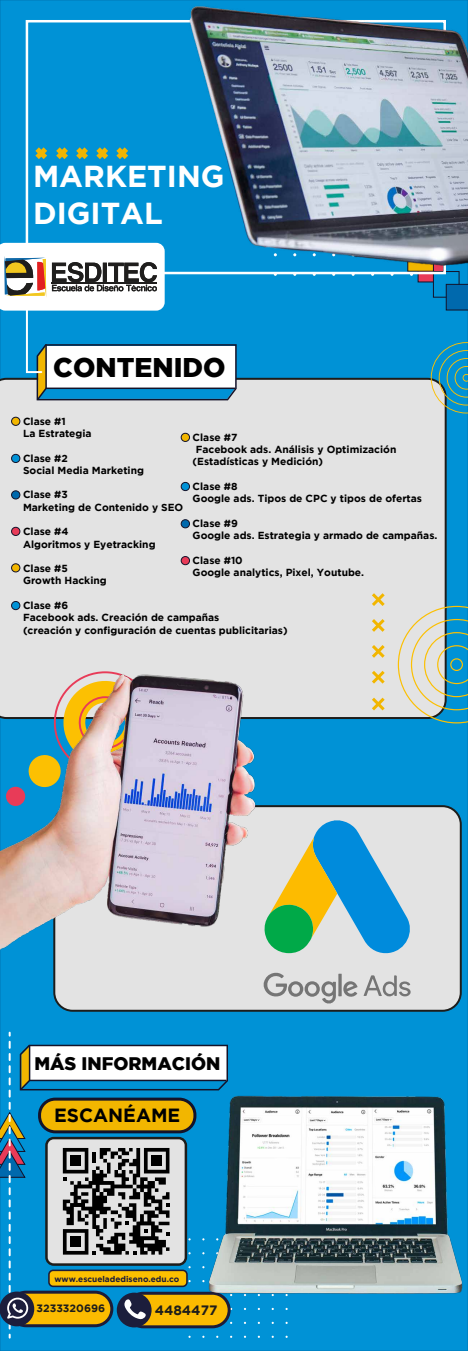
<style>
.page{position:relative;width:468px;height:1351px;background:#fff}
.page>*{position:absolute;margin:0;border:0;box-sizing:border-box;transform-origin:0 0}
.t1{font:700 30.2px/36.2px "Gotham";color:#fff}
.t2{font:900 27px "Gotham";color:#000}
.t3{font:700 19.05px "Gotham";color:#000}
.t4{font:900 18.15px "Gotham";color:#000}
.t5{font:700 13.55px "Gotham";color:#1d1d1b}
.t6{font:700 10.65px "Gotham";color:#1d1d1b}
.t7{font:700 10.25px/12.3px "Gotham";color:#000}
.t8{font:700 8.3px "Gotham";color:#1c1c39}
</style>
<div class="page">
<div style="left:0;top:0;width:468px;height:1350px;background:#0092d6"></div>
<div style="left:0;top:378px;width:446px;height:341px;background:#e3e3e3"></div>
<svg style="left:54px;top:805px;width:408px;height:206px;fill:#e3e3e3"></svg>
<svg style="left:35px;top:147px;width:93px;height:12px"></svg>
<svg style="left:0;top:1041px;width:188px;height:296px"></svg>
<hr style="left:29px;top:1045px;width:1px;height:35px;background:#13132a">
<div style="left:12px;top:417px;width:8px;height:8px;background:#f2b600;border-radius:50%"></div>
<div style="left:11px;top:417px;width:9px;height:8px;border:1px solid #13132a;border-radius:50%"></div>
<div style="left:12px;top:454px;width:8px;height:8px;background:#0092d6;border-radius:50%"></div>
<div style="left:11px;top:454px;width:9px;height:8px;border:1px solid #13132a;border-radius:50%"></div>
<div style="left:12px;top:491px;width:8px;height:8px;background:#0069ad;border-radius:50%"></div>
<div style="left:11px;top:490px;width:9px;height:9px;border:1px solid #13132a;border-radius:50%"></div>
<div style="left:181px;top:433px;width:8px;height:8px;background:#f2b600;border-radius:50%"></div>
<div style="left:181px;top:433px;width:9px;height:8px;border:1px solid #13132a;border-radius:50%"></div>
<div style="left:181px;top:482px;width:8px;height:8px;background:#0092d6;border-radius:50%"></div>
<div style="left:181px;top:482px;width:9px;height:8px;border:1px solid #13132a;border-radius:50%"></div>
<svg style="left:0;top:243px;width:237px;height:159px"></svg>
<svg style="left:398px;top:605px;width:70px;height:118px"></svg>
<svg style="left:431px;top:367px;width:37px;height:46px"></svg>
<img style="left:183px;top:0;width:285px;height:367px">
<img style="left:0;top:516px;width:356px;height:482px">
<svg style="left:368px;top:590px;width:20px;height:19px"></svg>
<svg style="left:368px;top:615px;width:20px;height:20px"></svg>
<svg style="left:368px;top:641px;width:20px;height:20px"></svg>
<svg style="left:368px;top:667px;width:20px;height:19px"></svg>
<svg style="left:368px;top:694px;width:20px;height:19px"></svg>
<img style="left:188px;top:1016px;width:280px;height:322px">
<svg style="left:264px;top:820px;width:151px;height:134px"></svg>
<svg style="left:363px;top:975px;width:47px;height:22px"></svg>
<svg style="left:264px;top:972px;width:93px;height:31px"></svg>
<h1 class="t1" style="left:33px;top:158px;width:193px">MARKETING<br>DIGITAL</h1>
<h2 class="t2" style="left:53px;top:352px;width:174px">CONTENIDO</h2>
<p class="t7" style="left:23px;top:414px;width:70px">Clase #1<br>La Estrategia</p>
<p class="t7" style="left:23px;top:451px;width:122px">Clase #2<br>Social Media Marketing</p>
<p class="t7" style="left:23px;top:488px;width:162px">Clase #3<br>Marketing de Contenido y SEO</p>
<p class="t7" style="left:23px;top:525px;width:134px">Clase #4<br>Algoritmos y Eyetracking</p>
<p class="t7" style="left:23px;top:562px;width:85px">Clase #5<br>Growth Hacking</p>
<p class="t7" style="left:23px;top:599px;width:266px">Clase #6<br>Facebook ads. Creación de campañas<br>(creación y configuración de cuentas publicitarias)</p>
<p class="t7" style="left:193px;top:430px;width:205px">Clase #7<br>Facebook ads. Análisis y Optimización (Estadísticas y Medición)</p>
<p class="t7" style="left:193px;top:480px;width:231px">Clase #8<br>Google ads. Tipos de CPC y tipos de ofertas</p>
<p class="t7" style="left:193px;top:516px;width:246px">Clase #9<br>Google ads. Estrategia y armado de campañas.</p>
<p class="t7" style="left:193px;top:553px;width:173px">Clase #10<br>Google analytics, Pixel, Youtube.</p>
<h3 class="t4" style="left:34px;top:1052px;width:187px">MÁS INFORMACIÓN</h3>
<h3 class="t3" style="left:54px;top:1104px;width:128px">ESCANÉAME</h3>
<p class="t8" style="left:54px;top:1273px;width:126px">www.escueladediseno.edu.co</p>
<p class="t6" style="left:37px;top:1302px;width:70px">3233320696</p>
<h3 class="t5" style="left:155px;top:1301px;width:64px">4484477</h3>
</div>
